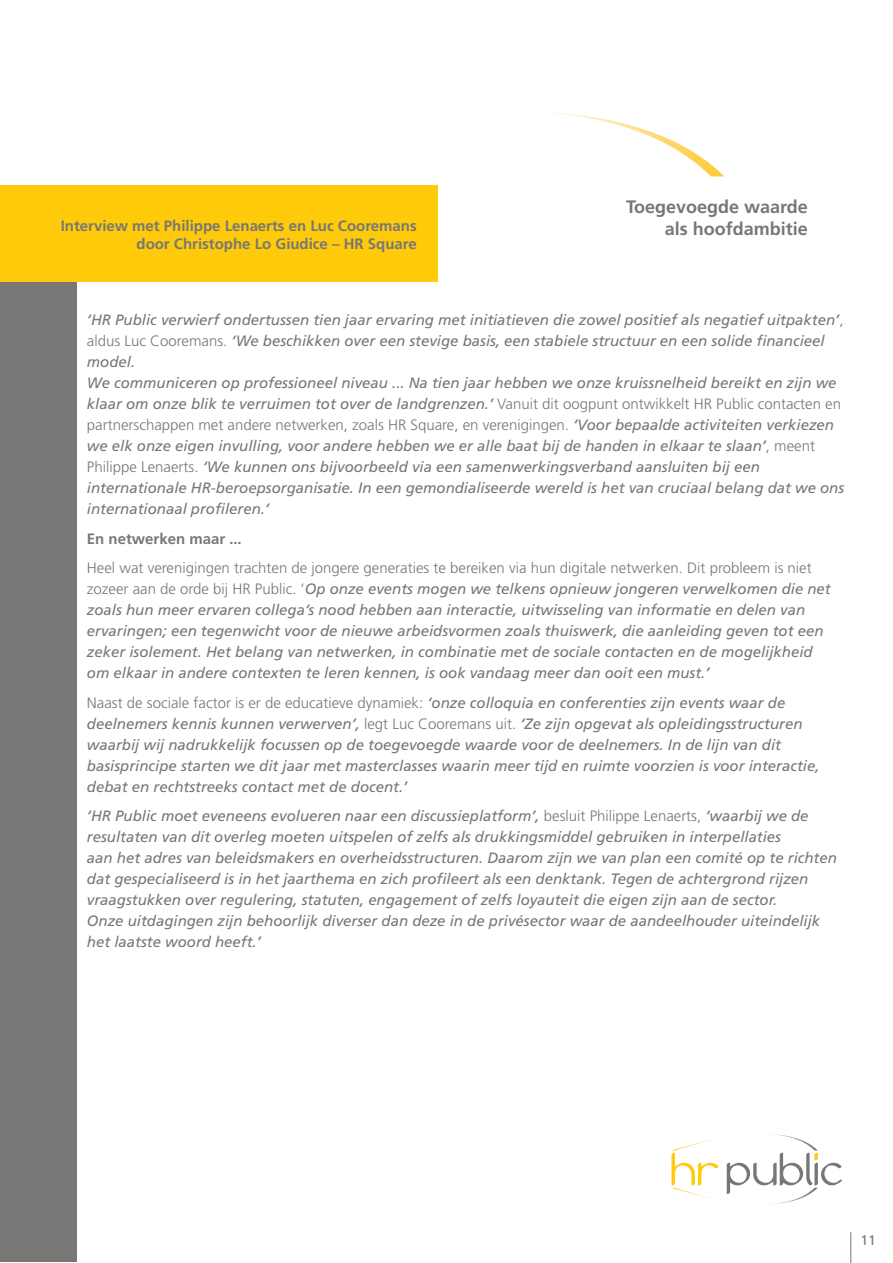
<style>
.page{position:relative;width:893px;height:1263px;background:#fff}
.page>*{position:absolute;margin:0;border:0;box-sizing:border-box;transform-origin:0 0}
.t1{font:700 18px/22.5px "Frutiger";color:#777775;text-align:right}
.t2{font:italic 15px/21px "Frutiger";color:#777775}
.t3{font:700 15px/18px "Frutiger";color:#777775;text-align:right}
.t4{font:13.95px "Frutiger";color:#777775}
.s1{font-weight:300;font-style:normal}
</style>
<div class="page">
<hr style="left:850px;top:1232px;width:1px;height:31px;background:#777775">
<div style="left:0;top:271px;width:77px;height:990px;background:#777775"></div>
<svg style="left:671px;top:1134px;width:171px;height:70px"></svg>
<div style="left:0;top:185px;width:438px;height:97px;background:#feca0a"></div>
<img style="left:547px;top:112px;width:177px;height:65px">
<p class="t3" style="left:61px;top:218px;width:357px">Interview met Philippe Lenaerts en Luc Cooremans door Christophe Lo Giudice – HR Square</p>
<p class="t1" style="left:626px;top:197px;width:183px">Toegevoegde waarde als hoofdambitie</p>
<p class="t2" style="left:87px;top:310px;width:759px">‘HR Public verwierf ondertussen tien jaar ervaring met initiatieven die zowel positief als negatief uitpakten’<span class="s1">, aldus Luc Cooremans.</span> ‘We beschikken over een stevige basis, een stabiele structuur en een solide financieel model.<br>We communiceren op professioneel niveau ... Na tien jaar hebben we onze kruissnelheid bereikt en zijn we klaar om onze blik te verruimen tot over de landgrenzen.’ <span class="s1">Vanuit dit oogpunt ontwikkelt HR Public contacten en partnerschappen met andere netwerken, zoals HR Square, en verenigingen.</span> ‘Voor bepaalde activiteiten verkiezen we elk onze eigen invulling, voor andere hebben we er alle baat bij de handen in elkaar te slaan’<span class="s1">, meent Philippe Lenaerts.</span> ‘We kunnen ons bijvoorbeeld via een samenwerkingsverband aansluiten bij een internationale HR-beroepsorganisatie. In een gemondialiseerde wereld is het van cruciaal belang dat we ons internationaal profileren.’</p>
<p class="t3" style="left:87px;top:530px;width:156px">En netwerken maar ...</p>
<p class="t2" style="left:87px;top:558px;width:745px"><span class="s1">Heel wat verenigingen trachten de jongere generaties te bereiken via hun digitale netwerken. Dit probleem is niet zozeer aan de orde bij HR Public. ‘</span>Op onze events mogen we telkens opnieuw jongeren verwelkomen die net zoals hun meer ervaren collega’s nood hebben aan interactie, uitwisseling van informatie en delen van ervaringen; een tegenwicht voor de nieuwe arbeidsvormen zoals thuiswerk, die aanleiding geven tot een zeker isolement. Het belang van netwerken, in combinatie met de sociale contacten en de mogelijkheid om elkaar in andere contexten te leren kennen, is ook vandaag meer dan ooit een must.’</p>
<p class="t2" style="left:87px;top:693px;width:734px"><span class="s1">Naast de sociale factor is er de educatieve dynamiek:</span> ‘onze colloquia en conferenties zijn events waar de deelnemers kennis kunnen verwerven’, <span class="s1">legt Luc Cooremans uit.</span> ‘Ze zijn opgevat als opleidingsstructuren waarbij wij nadrukkelijk focussen op de toegevoegde waarde voor de deelnemers. In de lijn van dit basisprincipe starten we dit jaar met masterclasses waarin meer tijd en ruimte voorzien is voor interactie, debat en rechtstreeks contact met de docent.’</p>
<p class="t2" style="left:87px;top:806px;width:751px">‘HR Public moet eveneens evolueren naar een discussieplatform’, <span class="s1">besluit Philippe Lenaerts,</span> ‘waarbij we de resultaten van dit overleg moeten uitspelen of zelfs als drukkingsmiddel gebruiken in interpellaties<br>aan het adres van beleidsmakers en overheidsstructuren. Daarom zijn we van plan een comité op te richten dat gespecialiseerd is in het jaarthema en zich profileert als een denktank. Tegen de achtergrond rijzen vraagstukken over regulering, statuten, engagement of zelfs loyauteit die eigen zijn aan de sector.<br>Onze uitdagingen zijn behoorlijk diverser dan deze in de privésector waar de aandeelhouder uiteindelijk het laatste woord heeft.’</p>
<p class="t4" style="left:860px;top:1234px;width:17px">11</p>
</div>
